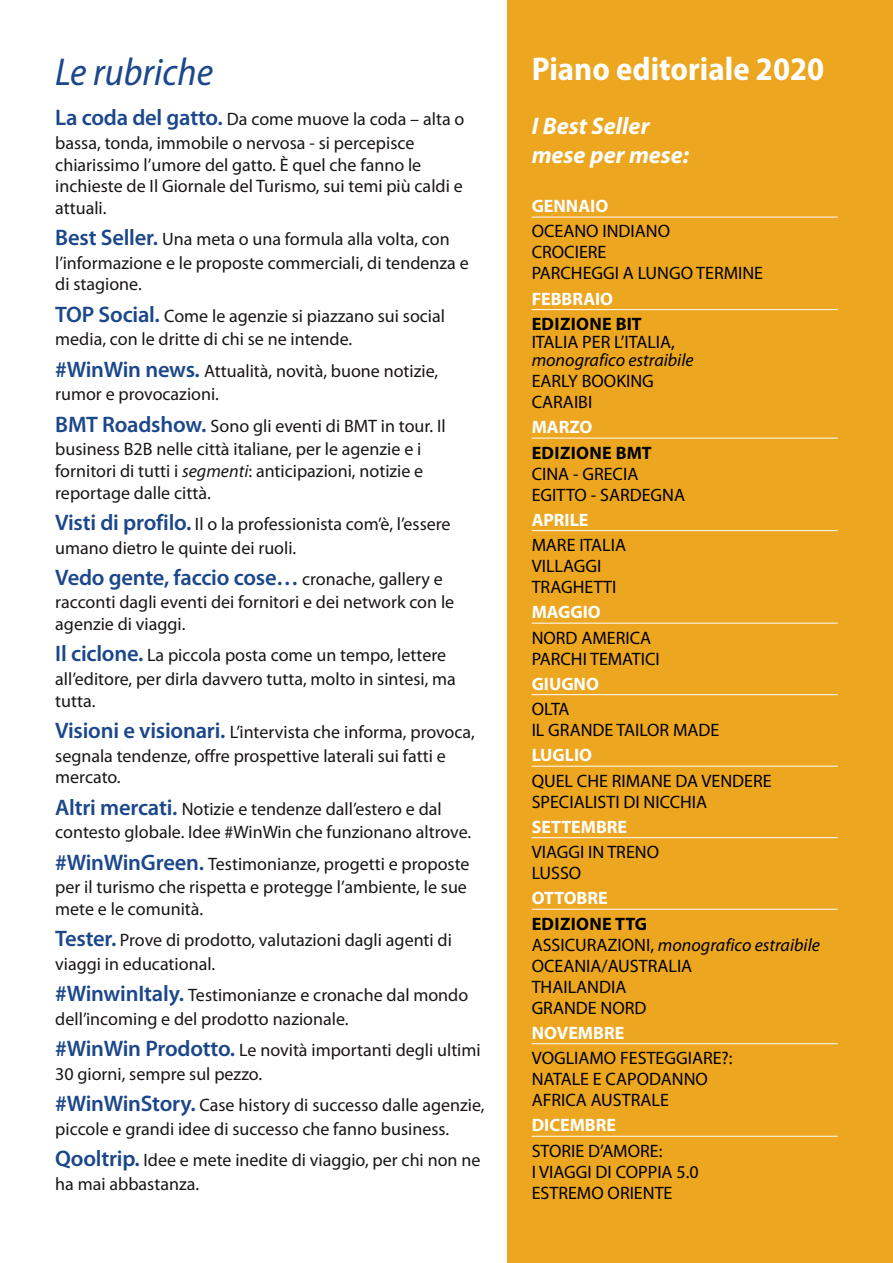
<style>
.page{position:relative;width:893px;height:1263px;background:#fff}
.page>*{position:absolute;margin:0;border:0;box-sizing:border-box;transform-origin:0 0}
.t1{font:italic semi-condensed 39px "Myriad Pro";color:#1b478b}
.t2{font:700 semi-condensed 33px "Myriad Pro";color:#fff}
.t3{font:italic 700 24px/28.8px "Myriad Pro";color:#fff}
.t4{font:600 22.5px "Myriad Pro";letter-spacing:-.01em;color:#1b478b}
.t5{font:18px/31.3px "Myriad Pro";color:#191615}
.t6{font:18px/21px "Myriad Pro";color:#000}
.t7{font:700 18px "Myriad Pro";color:#fff}
.t8{font:700 18px "Myriad Pro";letter-spacing:.02em;color:#000}
.t9{font:italic 18px "Myriad Pro";color:#000}
.s1{font-weight:600;font-size:22.5px;color:#1b478b}
.s2{font-style:italic}
.s3{font-weight:400;font-size:18px;color:#191615}
.s4{font-weight:700}
</style>
<div class="page">
<div style="left:508px;top:0;width:385px;height:1262px;background:#eda61f"></div>
<hr style="left:532px;top:217px;width:306px;height:1px;background:#fff">
<hr style="left:532px;top:309px;width:306px;height:1px;background:#fff">
<hr style="left:532px;top:438px;width:306px;height:1px;background:#fff">
<hr style="left:532px;top:530px;width:306px;height:1px;background:#fff">
<hr style="left:532px;top:623px;width:306px;height:1px;background:#fff">
<hr style="left:532px;top:694px;width:306px;height:1px;background:#fff">
<hr style="left:532px;top:766px;width:306px;height:1px;background:#fff">
<hr style="left:532px;top:837px;width:306px;height:1px;background:#fff">
<hr style="left:532px;top:909px;width:306px;height:1px;background:#fff">
<hr style="left:532px;top:1043px;width:306px;height:1px;background:#fff">
<hr style="left:532px;top:1136px;width:306px;height:1px;background:#fff">
<h1 class="t1" style="left:55px;top:57px;width:159px">Le rubriche</h1>
<p class="t5" style="left:55px;top:109px;width:411px;line-height:23.5px"><span class="s1">La coda del gatto.</span> Da come muove la coda – alta o bassa, tonda, immobile o nervosa - si percepisce</p>
<p class="t5" style="left:55px;top:155px;width:409px;line-height:21.6px">chiarissimo l’umore del gatto. È quel che fanno le inchieste de Il Giornale del Turismo, sui temi più caldi e attuali.</p>
<p class="t5" style="left:55px;top:229px;width:415px;line-height:23.5px"><span class="s1">Best Seller.</span> Una meta o una formula alla volta, con l’informazione e le proposte commerciali, di tendenza e</p>
<p class="t5" style="left:55px;top:270px;width:391px">di stagione.<br><span class="s1">TOP Social.</span> Come le agenzie si piazzano sui social</p>
<p class="t5" style="left:55px;top:325px;width:384px">media, con le dritte di chi se ne intende. <span class="s1">#WinWin news.</span> Attualità, novità, buone notizie,</p>
<p class="t5" style="left:55px;top:380px;width:392px">rumor e provocazioni.<br><span class="s1">BMT Roadshow.</span> Sono gli eventi di BMT in tour. Il</p>
<p class="t5" style="left:55px;top:440px;width:370px;line-height:21.6px;text-align:justify">business B2B nelle città italiane, per le agenzie e i fornitori di tutti i <span class="s2">segmenti</span>: anticipazioni, notizie e reportage dalle città.</p>
<p class="t5" style="left:55px;top:513px;width:397px;line-height:23.5px"><span class="s1">Visti di profilo.</span> Il o la professionista com’è, l’essere umano dietro le quinte dei ruoli.</p>
<p class="t4" style="left:55px;top:569px;width:389px">Vedo gente, faccio cose… <span class="s3">cronache, gallery e</span></p>
<p class="t5" style="left:55px;top:593px;width:400px;line-height:21.6px">racconti dagli eventi dei fornitori e dei network con le agenzie di viaggi.</p>
<p class="t5" style="left:55px;top:645px;width:402px;line-height:23.5px"><span class="s1">Il ciclone.</span> La piccola posta come un tempo, lettere all’editore, per dirla davvero tutta, molto in sintesi, ma</p>
<p class="t5" style="left:55px;top:686px;width:421px">tutta.<br><span class="s1">Visioni e visionari.</span> L’intervista che informa, provoca,</p>
<p class="t5" style="left:55px;top:746px;width:392px;line-height:21.6px">segnala tendenze, offre prospettive laterali sui fatti e mercato.</p>
<p class="t5" style="left:55px;top:798px;width:417px;line-height:23.5px"><span class="s1">Altri mercati.</span> Notizie e tendenze dall’estero e dal contesto globale. Idee #WinWin che funzionano altrove.</p>
<p class="t5" style="left:55px;top:853px;width:416px;line-height:23.5px"><span class="s1">#WinWinGreen.</span> Testimonianze, progetti e proposte per il turismo che rispetta e protegge l’ambiente, le sue</p>
<p class="t5" style="left:55px;top:894px;width:398px">mete e le comunità.<br><span class="s1">Tester.</span> Prove di prodotto, valutazioni dagli agenti di</p>
<p class="t5" style="left:55px;top:949px;width:415px">viaggi in educational.<br><span class="s1">#WinwinItaly.</span> Testimonianze e cronache dal mondo</p>
<p class="t5" style="left:55px;top:1004px;width:427px">dell’incoming e del prodotto nazionale.<br><span class="s1">#WinWin Prodotto.</span> Le novità importanti degli ultimi</p>
<p class="t5" style="left:55px;top:1059px;width:431px">30 giorni, sempre sul pezzo.<br><span class="s1">#WinWinStory.</span> Case history di successo dalle agenzie,</p>
<p class="t5" style="left:55px;top:1114px;width:427px">piccole e grandi idee di successo che fanno business.<br><span class="s1">Qooltrip.</span> Idee e mete inedite di viaggio, per chi non ne</p>
<p class="t5" style="left:55px;top:1169px;width:145px">ha mai abbastanza.</p>
<h2 class="t2" style="left:532px;top:57px;width:294px">Piano editoriale 2020</h2>
<h3 class="t3" style="left:532px;top:114px;width:159px">I Best Seller mese per mese:</h3>
<p class="t7" style="left:532px;top:199px;width:78px">GENNAIO</p>
<p class="t6" style="left:532px;top:222px;width:233px">OCEANO INDIANO<br>CROCIERE<br>PARCHEGGI A LUNGO TERMINE</p>
<p class="t7" style="left:532px;top:292px;width:83px">FEBBRAIO</p>
<p class="t8" style="left:532px;top:317px;width:112px">EDIZIONE BIT</p>
<p class="t6" style="left:532px;top:333px;width:145px">ITALIA PER L’ITALIA,</p>
<p class="t9" style="left:532px;top:353px;width:164px">monografico estraibile</p>
<p class="t6" style="left:532px;top:372px;width:124px">EARLY BOOKING<br>CARAIBI</p>
<p class="t7" style="left:532px;top:420px;width:62px">MARZO</p>
<p class="t8" style="left:532px;top:446px;width:121px">EDIZIONE BMT</p>
<p class="t6" style="left:532px;top:464px;width:155px">CINA - GRECIA<br>EGITTO - SARDEGNA</p>
<p class="t7" style="left:532px;top:513px;width:58px">APRILE</p>
<p class="t6" style="left:532px;top:536px;width:96px">MARE ITALIA<br>VILLAGGI<br>TRAGHETTI</p>
<p class="t7" style="left:532px;top:605px;width:71px">MAGGIO</p>
<p class="t6" style="left:532px;top:628px;width:130px">NORD AMERICA<br>PARCHI TEMATICI</p>
<p class="t7" style="left:532px;top:677px;width:69px">GIUGNO</p>
<p class="t6" style="left:532px;top:700px;width:189px">OLTA<br>IL GRANDE TAILOR MADE</p>
<p class="t7" style="left:532px;top:748px;width:62px">LUGLIO</p>
<p class="t6" style="left:532px;top:771px;width:241px">QUEL CHE RIMANE DA VENDERE<br>SPECIALISTI DI NICCHIA</p>
<p class="t7" style="left:532px;top:820px;width:97px">SETTEMBRE</p>
<p class="t6" style="left:532px;top:843px;width:129px">VIAGGI IN TRENO<br>LUSSO</p>
<p class="t7" style="left:532px;top:891px;width:78px">OTTOBRE</p>
<p class="t6" style="left:532px;top:914px;width:290px"><span class="s4">EDIZIONE TTG<br></span>ASSICURAZIONI, <span class="s2">monografico estraibile<br></span>OCEANIA/AUSTRALIA<br>THAILANDIA<br>GRANDE NORD</p>
<p class="t7" style="left:532px;top:1026px;width:94px">NOVEMBRE</p>
<p class="t6" style="left:532px;top:1049px;width:202px">VOGLIAMO FESTEGGIARE?:<br>NATALE E CAPODANNO<br>AFRICA AUSTRALE</p>
<p class="t7" style="left:532px;top:1118px;width:86px">DICEMBRE</p>
<p class="t6" style="left:532px;top:1141px;width:168px">STORIE D’AMORE:<br>I VIAGGI DI COPPIA 5.0<br>ESTREMO ORIENTE</p>
</div>
